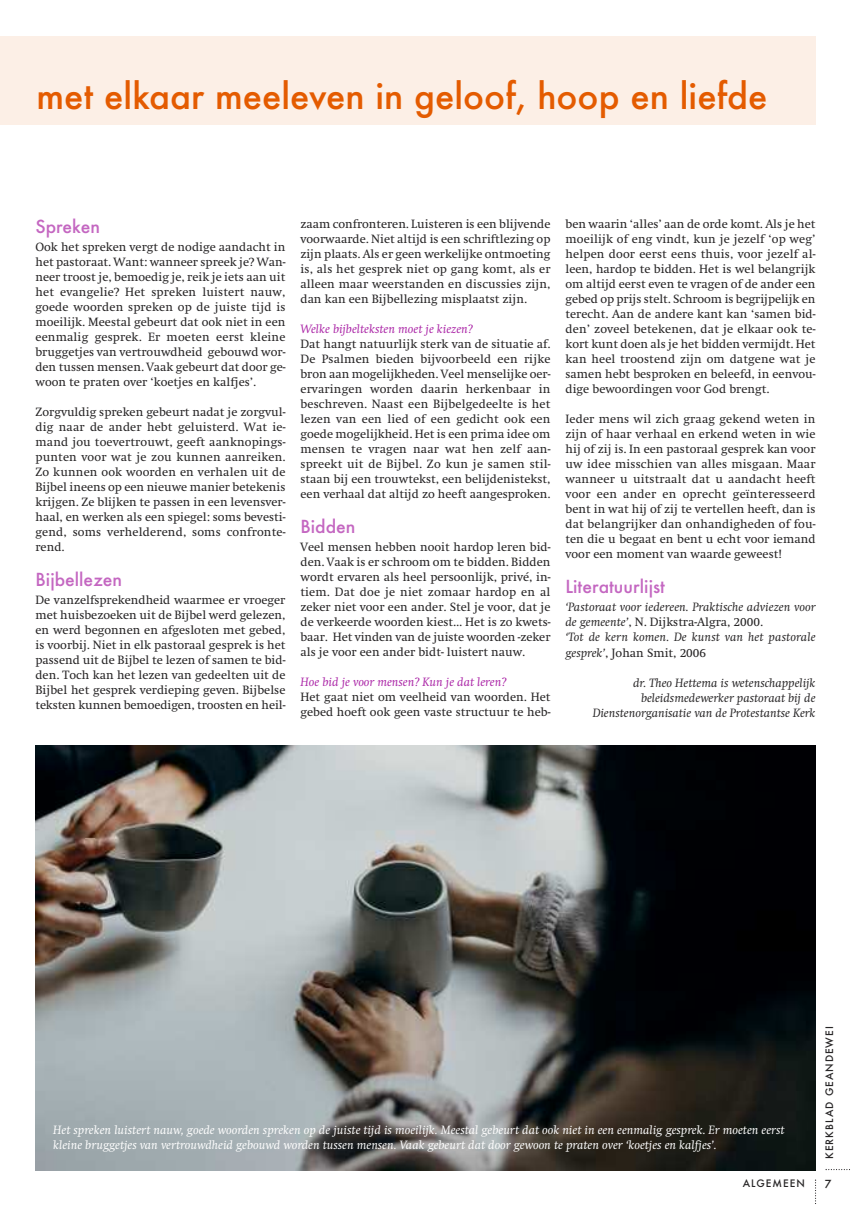
<style>
.page{position:relative;width:851px;height:1205px;background:#fff}
.page>*{position:absolute;margin:0;border:0;box-sizing:border-box;transform-origin:0 0}
.t1{font:500 35px "Futura";color:#e45b00}
.t2{font:500 17.5px "Futura";color:#c467c1}
.t3{font:12.5px/15px "Swift";color:#272526;text-align:justify}
.t4{font:italic 12.5px/15.4px "Swift";color:#272526}
.t5{font:italic 12.5px/15px "Swift";color:#fff}
.t6{font:italic 12.5px "Swift";color:#ab26a7}
.t7{font:500 10.88px "Futura";color:#272526}
.t8{font:500 10px "Futura";letter-spacing:.1em;color:#272526}
.s1{font-style:normal}
</style>
<div class="page">
<svg style="left:825px;top:1169px;width:25px;height:1px"></svg>
<svg style="left:815px;top:1179px;width:1px;height:25px"></svg>
<div style="left:0;top:36px;width:815px;height:89px;background:#fcefe6"></div>
<img style="left:35px;top:745px;width:780px;height:425px">
<h1 class="t1" style="left:36px;top:76px;width:732px">met elkaar meeleven in geloof, hoop en liefde</h1>
<h2 class="t2" style="left:35px;top:216px;width:66px">Spreken</h2>
<p class="t3" style="left:35px;top:239px;width:251px">Ook het spreken vergt de nodige aandacht in het pastoraat. Want: wanneer spreek je? Wan&shy;neer troost je, bemoedig je, reik je iets aan uit het evangelie? Het spreken luistert nauw, goede woorden spreken op de juiste tijd is moeilijk. Meestal gebeurt dat ook niet in een eenmalig gesprek. Er moeten eerst kleine bruggetjes van vertrouwdheid gebouwd wor&shy;den tussen mensen. Vaak gebeurt dat door ge&shy;woon te praten over ‘koetjes en kalfjes’.</p>
<p class="t3" style="left:35px;top:404px;width:251px">Zorgvuldig spreken gebeurt nadat je zorgvul&shy;dig naar de ander hebt geluisterd. Wat ie&shy;mand jou toevertrouwt, geeft aanknopings&shy;punten voor wat je zou kunnen aanreiken.<br>Zo kunnen ook woorden en verhalen uit de Bijbel ineens op een nieuwe manier betekenis krijgen. Ze blijken te passen in een levensver&shy;haal, en werken als een spiegel: soms bevesti&shy;gend, soms verhelderend, soms confronte&shy;rend.</p>
<h2 class="t2" style="left:35px;top:569px;width:88px">Bijbellezen</h2>
<p class="t3" style="left:35px;top:592px;width:251px">De vanzelfsprekendheid waarmee er vroeger met huisbezoeken uit de Bijbel werd gelezen, en werd begonnen en afgesloten met gebed, is voorbij. Niet in elk pastoraal gesprek is het passend uit de Bijbel te lezen of samen te bid&shy;den. Toch kan het lezen van gedeelten uit de Bijbel het gesprek verdieping geven. Bijbelse teksten kunnen bemoedigen, troosten en heil-</p>
<p class="t3" style="left:300px;top:216px;width:251px">zaam confronteren. Luisteren is een blijvende voorwaarde. Niet altijd is een schriftlezing op zijn plaats. Als er geen werkelijke ontmoeting is, als het gesprek niet op gang komt, als er alleen maar weerstanden en discussies zijn, dan kan een Bijbellezing misplaatst zijn.</p>
<p class="t6" style="left:300px;top:321px;width:174px">Welke bijbelteksten moet je kiezen?</p>
<p class="t3" style="left:300px;top:336px;width:251px">Dat hangt natuurlijk sterk van de situatie af.<br>De Psalmen bieden bijvoorbeeld een rijke bron aan mogelijkheden. Veel menselijke oer&shy;ervaringen worden daarin herkenbaar in beschreven. Naast een Bijbelgedeelte is het lezen van een lied of een gedicht ook een goede mogelijkheid. Het is een prima idee om mensen te vragen naar wat hen zelf aan&shy;spreekt uit de Bijbel. Zo kun je samen stil&shy;staan bij een trouwtekst, een belijdenistekst, een verhaal dat altijd zo heeft aangesproken.</p>
<h2 class="t2" style="left:300px;top:516px;width:56px">Bidden</h2>
<p class="t3" style="left:300px;top:539px;width:251px">Veel mensen hebben nooit hardop leren bid&shy;den. Vaak is er schroom om te bidden. Bidden wordt ervaren als heel persoonlijk, privé, in&shy;tiem. Dat doe je niet zomaar hardop en al zeker niet voor een ander. Stel je voor, dat je de verkeerde woorden kiest... Het is zo kwets&shy;baar. Het vinden van de juiste woorden -zeker als je voor een ander bidt- luistert nauw.</p>
<p class="t6" style="left:300px;top:674px;width:207px">Hoe bid je voor mensen? Kun je dat leren?</p>
<p class="t3" style="left:300px;top:689px;width:251px">Het gaat niet om veelheid van woorden. Het gebed hoeft ook geen vaste structuur te heb-</p>
<p class="t3" style="left:565px;top:216px;width:251px">ben waarin ‘alles’ aan de orde komt. Als je het moeilijk of eng vindt, kun je jezelf ‘op weg’ helpen door eerst eens thuis, voor jezelf al&shy;leen, hardop te bidden. Het is wel belangrijk om altijd eerst even te vragen of de ander een gebed op prijs stelt. Schroom is begrijpelijk en terecht. Aan de andere kant kan ‘samen bid&shy;den’ zoveel betekenen, dat je elkaar ook te&shy;kort kunt doen als je het bidden vermijdt. Het kan heel troostend zijn om datgene wat je samen hebt besproken en beleefd, in eenvou&shy;dige bewoordingen voor God brengt.</p>
<p class="t3" style="left:565px;top:411px;width:251px">Ieder mens wil zich graag gekend weten in zijn of haar verhaal en erkend weten in wie hij of zij is. In een pastoraal gesprek kan voor uw idee misschien van alles misgaan. Maar wanneer u uitstraalt dat u aandacht heeft voor een ander en oprecht geïnteresseerd bent in wat hij of zij te vertellen heeft, dan is dat belangrijker dan onhandigheden of fou&shy;ten die u begaat en bent u echt voor iemand voor een moment van waarde geweest!</p>
<h2 class="t2" style="left:565px;top:576px;width:101px">Literatuurlijst</h2>
<p class="t4" style="left:565px;top:598px;width:251px">‘Pastoraat voor iedereen. Praktische adviezen voor de gemeente’<span class="s1">, N. Dijkstra-Algra, 2000.<br></span>‘Tot de kern komen. De kunst van het pastorale gesprek’<span class="s1">, Johan Smit, 2006</span></p>
<p class="t4" style="left:592px;top:675px;width:224px;line-height:15px;text-align:right">dr. Theo Hettema is wetenschappelijk beleidsmedewerker pastoraat bij de<br>Dienstenorganisatie van de Protestantse Kerk</p>
<p class="t5" style="left:53px;top:1122px;width:732px">Het spreken luistert nauw, goede woorden spreken op de juiste tijd is moeilijk. Meestal gebeurt dat ook niet in een eenmalig gesprek. Er moeten eerst kleine bruggetjes van vertrouwdheid gebouwd worden tussen mensen. Vaak gebeurt dat door gewoon te praten over ‘koetjes en kalfjes’.</p>
<p class="t8" style="left:742px;top:1177px;width:63px">ALGEMEEN</p>
<p class="t8" style="left:823px;top:1159px;width:134px;rotate:-90deg">KERKBLAD GEANDEWEI</p>
<p class="t7" style="left:824px;top:1178px;width:8px">7</p>
</div>
